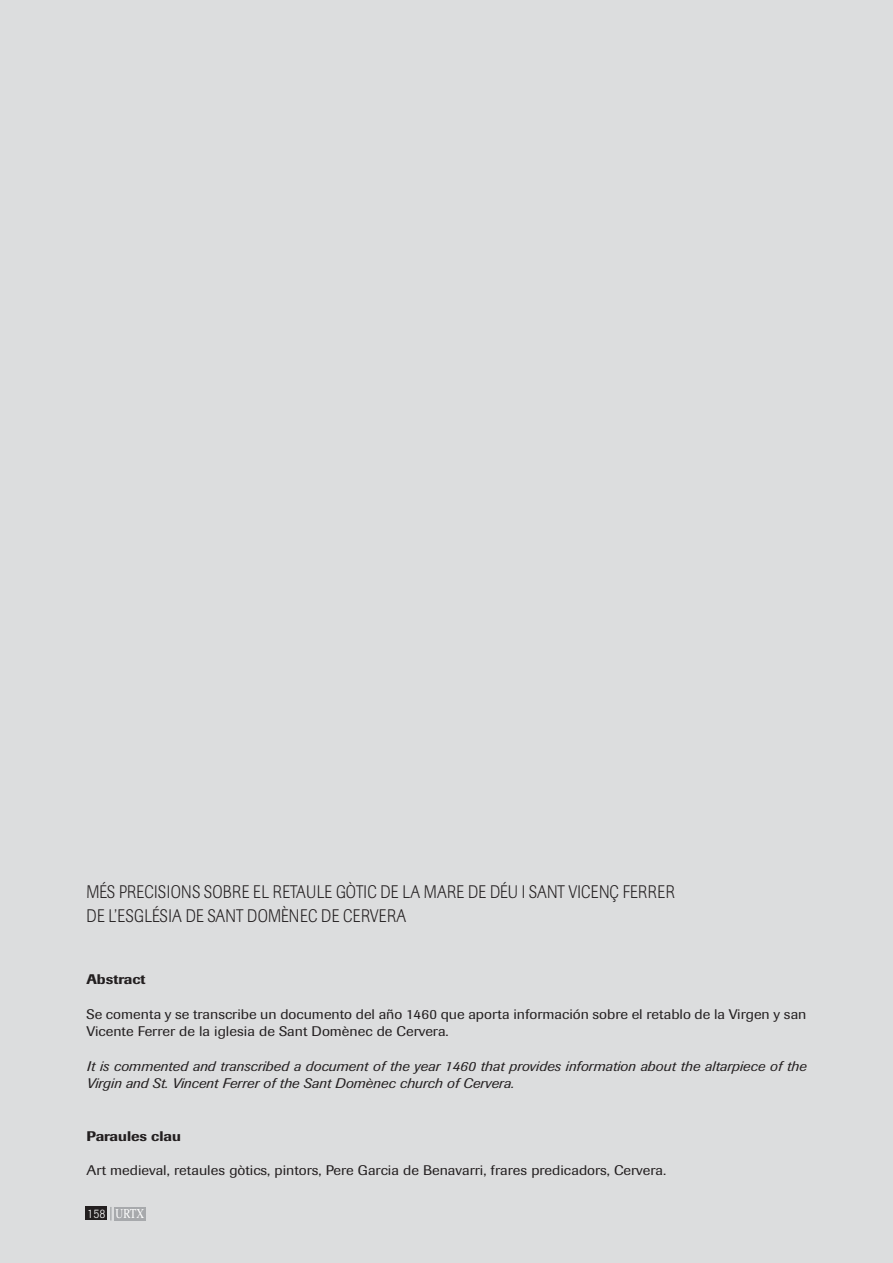
<style>
.page{position:relative;width:893px;height:1263px;background:#fff}
.page>*{position:absolute;margin:0;border:0;box-sizing:border-box;transform-origin:0 0}
.t1{font:300 18px/24px "Imago";letter-spacing:.02em;color:#231f20;scale:.85 1}
.t2{font:13.8px/17.4px "Imago";color:#231f20;scale:1.1 1}
.t3{font:italic 13.8px/17.4px "Imago";color:#231f20;scale:1.1 1}
.t4{font:500 13.8px "Imago";color:#231f20;scale:1.1 1}
.t5{font:13.5px "Times";color:#fff;scale:.8 1}
.s1{font-family:"Imago";font-weight:300;font-size:12.75px}
</style>
<div class="page">
<div style="left:0;top:0;width:892px;height:1263px;background:#dcddde"></div>
<div style="left:85px;top:1207px;width:22px;height:13px;background:#231f20"></div>
<div style="left:114px;top:1207px;width:31px;height:13px;background:#a7a9ac"></div>
<svg style="left:111px;top:1207px;width:1px;height:13px"></svg>
<h1 class="t1" style="left:87px;top:882px;width:693px">MÉS PRECISIONS SOBRE EL RETAULE GÒTIC DE LA MARE DE DÉU I SANT VICENÇ FERRER<br>DE L’ESGLÉSIA DE SANT DOMÈNEC DE CERVERA</h1>
<p class="t4" style="left:87px;top:974px;width:55px">Abstract</p>
<p class="t2" style="left:87px;top:1006px;width:656px">Se comenta y se transcribe un documento del año 1460 que aporta información sobre el retablo de la Virgen y san<br>Vicente Ferrer de la iglesia de Sant Domènec de Cervera.</p>
<p class="t3" style="left:87px;top:1059px;width:656px">It is commented and transcribed a document of the year 1460 that provides information about the altarpiece of the<br>Virgin and St. Vincent Ferrer of the Sant Domènec church of Cervera.</p>
<p class="t4" style="left:87px;top:1131px;width:87px">Paraules clau</p>
<p class="t2" style="left:87px;top:1163px;width:528px">Art medieval, retaules gòtics, pintors, Pere Garcia de Benavarri, frares predicadors, Cervera.</p>
<p class="t5" style="left:87px;top:1208px;width:73px"><span class="s1">158</span> URTX</p>
</div>
